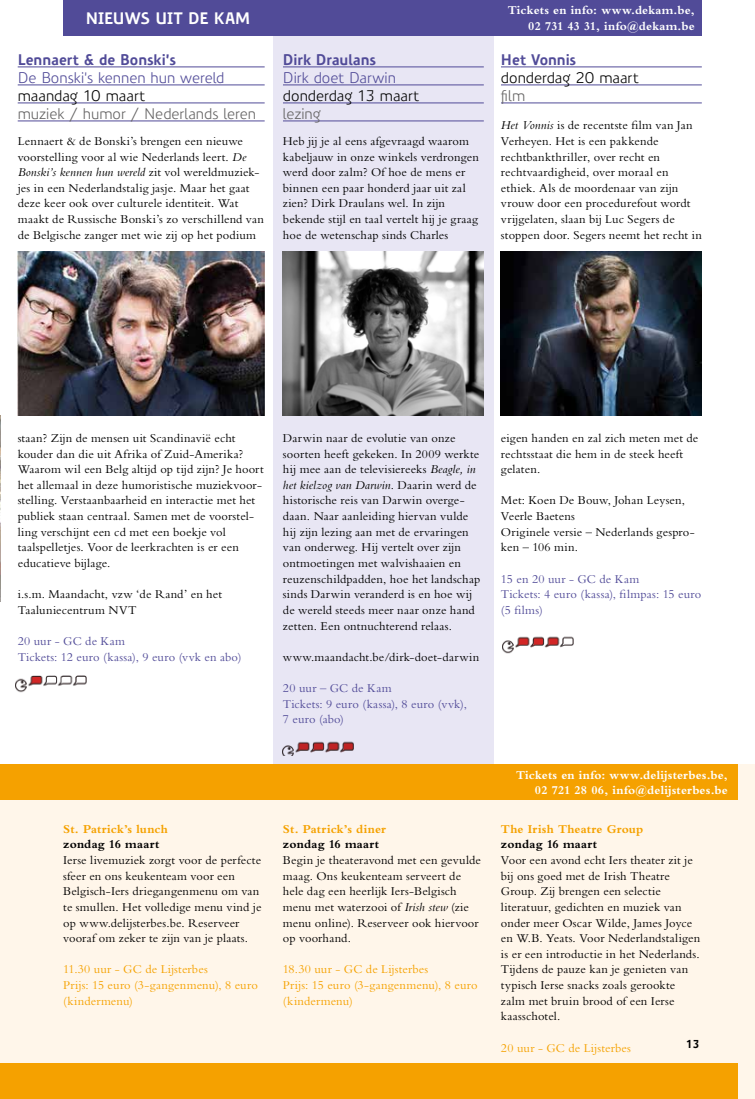
<style>
.page{position:relative;width:755px;height:1099px;background:#fff}
.page>*{position:absolute;margin:0;border:0;box-sizing:border-box;transform-origin:0 0}
.t1{font:700 16.25px "Precious Sans";color:#fff}
.t2{font:15px "Precious Sans";letter-spacing:-.005em;color:#000}
.t3{font:700 15px "Precious Sans";letter-spacing:-.005em;color:#514b98}
.t4{font:15px "Precious Sans";letter-spacing:-.005em;color:#514b98}
.t5{font:15px "Precious Sans";letter-spacing:-.005em;color:#646363}
.t6{font:12.5px/15.6px "Bembo Std";letter-spacing:.01em;color:#000}
.t7{font:12.5px/15.6px "Bembo Std";letter-spacing:.01em;color:#514b98}
.t8{font:12.5px/15.6px "Bembo Std";letter-spacing:.01em;color:#f5a100}
.t9{font:700 12.5px/15.6px "Bembo Std";letter-spacing:.01em;color:#fff;text-align:right}
.t10{font:700 12.5px "Bembo Std";letter-spacing:.01em;color:#f5a100}
.t11{font:700 12.5px "Bembo Std";letter-spacing:.02em;color:#000}
.t12{font:12.5px "Bembo Std";letter-spacing:.03em;color:#000}
.t13{font:700 11.25px "Precious Sans";color:#000}
.s1{font-style:italic}
</style>
<div class="page">
<div style="left:0;top:764px;width:755px;height:334px;background:#fff6ea"></div>
<hr style="left:18px;top:67px;width:247px;height:1px;background:#514b98">
<hr style="left:18px;top:85px;width:247px;height:1px;background:#514b98">
<hr style="left:18px;top:103px;width:247px;height:1px;background:#514b98">
<hr style="left:18px;top:121px;width:247px;height:1px;background:#514b98">
<div style="left:273px;top:18px;width:221px;height:746px;background:#e8e6f4"></div>
<hr style="left:501px;top:67px;width:201px;height:1px;background:#514b98">
<hr style="left:501px;top:85px;width:201px;height:1px;background:#514b98">
<hr style="left:501px;top:103px;width:201px;height:1px;background:#514b98">
<hr style="left:283px;top:67px;width:201px;height:1px;background:#514b98">
<hr style="left:283px;top:85px;width:201px;height:1px;background:#514b98">
<hr style="left:283px;top:103px;width:201px;height:1px;background:#514b98">
<hr style="left:283px;top:121px;width:201px;height:1px;background:#514b98">
<div style="left:64px;top:0;width:638px;height:35px;background:#514b98"></div>
<div style="left:0;top:764px;width:737px;height:36px;background:#f5a100"></div>
<div style="left:0;top:1063px;width:737px;height:35px;background:#f5a100"></div>
<img style="left:501px;top:252px;width:201px;height:164px">
<img style="left:283px;top:252px;width:201px;height:164px">
<img style="left:18px;top:252px;width:247px;height:164px">
<img style="left:503px;top:636px;width:70px;height:18px">
<img style="left:15px;top:675px;width:71px;height:17px">
<img style="left:282px;top:741px;width:71px;height:15px">
<img style="left:0;top:416px;width:1px;height:185px">
<h1 class="t1" style="left:86px;top:8px;width:166px">NIEUWS UIT DE KAM</h1>
<p class="t3" style="left:18px;top:50px;width:160px">Lennaert &amp; de Bonski’s</p>
<p class="t4" style="left:18px;top:68px;width:208px">De Bonski’s kennen hun wereld</p>
<p class="t2" style="left:18px;top:86px;width:129px">maandag 10 maart</p>
<p class="t5" style="left:18px;top:104px;width:240px">muziek / humor / Nederlands leren</p>
<p class="t6" style="left:18px;top:133px;width:248px">Lennaert &amp; de Bonski’s brengen een nieuwe voorstelling voor al wie Nederlands leert. <span class="s1">De Bonski’s kennen hun wereld</span> zit vol wereldmuziek&shy;jes in een Nederlandstalig jasje. Maar het gaat deze keer ook over culturele identiteit. Wat maakt de Russische Bonski’s zo verschillend van de Belgische zanger met wie zij op het podium</p>
<p class="t3" style="left:283px;top:50px;width:95px">Dirk Draulans</p>
<p class="t4" style="left:283px;top:68px;width:115px">Dirk doet Darwin</p>
<p class="t2" style="left:283px;top:86px;width:138px">donderdag 13 maart</p>
<p class="t5" style="left:283px;top:104px;width:40px">lezing</p>
<p class="t6" style="left:283px;top:133px;width:197px">Heb jij je al eens afgevraagd waarom kabeljauw in onze winkels verdrongen werd door zalm? Of hoe de mens er binnen een paar honderd jaar uit zal zien? Dirk Draulans wel. In zijn bekende stijl en taal vertelt hij je graag hoe de wetenschap sinds Charles</p>
<p class="t9" style="left:508px;top:2px;width:188px">Tickets en info: www.dekam.be,</p>
<p class="t9" style="left:528px;top:18px;width:168px">02 731 43 31, info@dekam.be</p>
<p class="t3" style="left:501px;top:50px;width:77px">Het Vonnis</p>
<p class="t2" style="left:501px;top:68px;width:139px">donderdag 20 maart</p>
<p class="t5" style="left:501px;top:86px;width:26px">film</p>
<p class="t6" style="left:501px;top:117px;width:202px"><span class="s1">Het Vonnis</span> is de recentste film van Jan Verheyen. Het is een pakkende rechtbankthriller, over recht en rechtvaardigheid, over moraal en ethiek. Als de moordenaar van zijn vrouw door een procedurefout wordt vrijgelaten, slaan bij Luc Segers de stoppen door. Segers neemt het recht in</p>
<p class="t6" style="left:18px;top:430px;width:247px">staan? Zijn de mensen uit Scandinavië echt kouder dan die uit Afrika of Zuid-Amerika?<br>Waarom wil een Belg altijd op tijd zijn? Je hoort het allemaal in deze humoristische muziekvoor&shy;stelling. Verstaanbaarheid en interactie met het publiek staan centraal. Samen met de voorstel&shy;ling verschijnt een cd met een boekje vol taalspelletjes. Voor de leerkrachten is er een educatieve bijlage.</p>
<p class="t6" style="left:18px;top:586px;width:206px">i.s.m. Maandacht, vzw ‘de Rand’ en het<br>Taaluniecentrum NVT</p>
<p class="t7" style="left:18px;top:633px;width:225px">20 uur - GC de Kam<br>Tickets: 12 euro (kassa), 9 euro (vvk en abo)</p>
<p class="t6" style="left:283px;top:430px;width:199px">Darwin naar de evolutie van onze soorten heeft gekeken. In 2009 werkte hij mee aan de televisiereeks <span class="s1">Beagle, in het kielzog van Darwin</span>. Daarin werd de historische reis van Darwin overge&shy;daan. Naar aanleiding hiervan vulde hij zijn lezing aan met de ervaringen van onderweg. Hij vertelt over zijn ontmoetingen met walvishaaien en reuzenschildpadden, hoe het landschap sinds Darwin veranderd is en hoe wij de wereld steeds meer naar onze hand zetten. Een ontnuchterend relaas.</p>
<p class="t12" style="left:283px;top:649px;width:198px">www.maandacht.be/dirk-doet-darwin</p>
<p class="t7" style="left:283px;top:680px;width:185px">20 uur – GC de Kam<br>Tickets: 9 euro (kassa), 8 euro (vvk),<br>7 euro (abo)</p>
<p class="t10" style="left:63px;top:821px;width:106px">St. Patrick’s lunch</p>
<p class="t11" style="left:63px;top:837px;width:98px">zondag 16 maart</p>
<p class="t6" style="left:63px;top:852px;width:200px">Ierse livemuziek zorgt voor de perfecte sfeer en ons keukenteam voor een Belgisch-Iers driegangenmenu om van te smullen. Het volledige menu vind je op www.delijsterbes.be. Reserveer vooraf om zeker te zijn van je plaats.</p>
<p class="t8" style="left:63px;top:961px;width:196px">11.30 uur - GC de Lijsterbes<br>Prijs: 15 euro (3-gangenmenu), 8 euro (kindermenu)</p>
<p class="t10" style="left:283px;top:821px;width:105px">St. Patrick’s diner</p>
<p class="t11" style="left:283px;top:837px;width:98px">zondag 16 maart</p>
<p class="t6" style="left:283px;top:852px;width:200px">Begin je theateravond met een gevulde maag. Ons keukenteam serveert de hele dag een heerlijk Iers-Belgisch menu met waterzooi of <span class="s1">Irish stew</span> (zie menu online). Reserveer ook hiervoor op voorhand.</p>
<p class="t8" style="left:283px;top:961px;width:196px">18.30 uur - GC de Lijsterbes<br>Prijs: 15 euro (3-gangenmenu), 8 euro (kindermenu)</p>
<p class="t6" style="left:501px;top:430px;width:199px">eigen handen en zal zich meten met de rechtsstaat die hem in de steek heeft gelaten.</p>
<p class="t6" style="left:501px;top:492px;width:195px">Met: Koen De Bouw, Johan Leysen,<br>Veerle Baetens<br>Originele versie – Nederlands gespro&shy;ken – 106 min.</p>
<p class="t7" style="left:501px;top:570px;width:202px">15 en 20 uur - GC de Kam<br>Tickets: 4 euro (kassa), filmpas: 15 euro (5 films)</p>
<p class="t9" style="left:516px;top:766px;width:213px">Tickets en info: www.delijsterbes.be,<br>02 721 28 06, info@delijsterbes.be</p>
<p class="t10" style="left:501px;top:821px;width:144px">The Irish Theatre Group</p>
<p class="t11" style="left:501px;top:837px;width:98px">zondag 16 maart</p>
<p class="t6" style="left:501px;top:852px;width:201px">Voor een avond echt Iers theater zit je bij ons goed met de Irish Theatre Group. Zij brengen een selectie literatuur, gedichten en muziek van onder meer Oscar Wilde, James Joyce en W.B. Yeats. Voor Nederlandstaligen is er een introductie in het Nederlands.<br>Tijdens de pauze kan je genieten van typisch Ierse snacks zoals gerookte zalm met bruin brood of een Ierse kaasschotel.</p>
<p class="t8" style="left:501px;top:1039px;width:131px">20 uur - GC de Lijsterbes</p>
<p class="t13" style="left:686px;top:1037px;width:15px">13</p>
</div>
